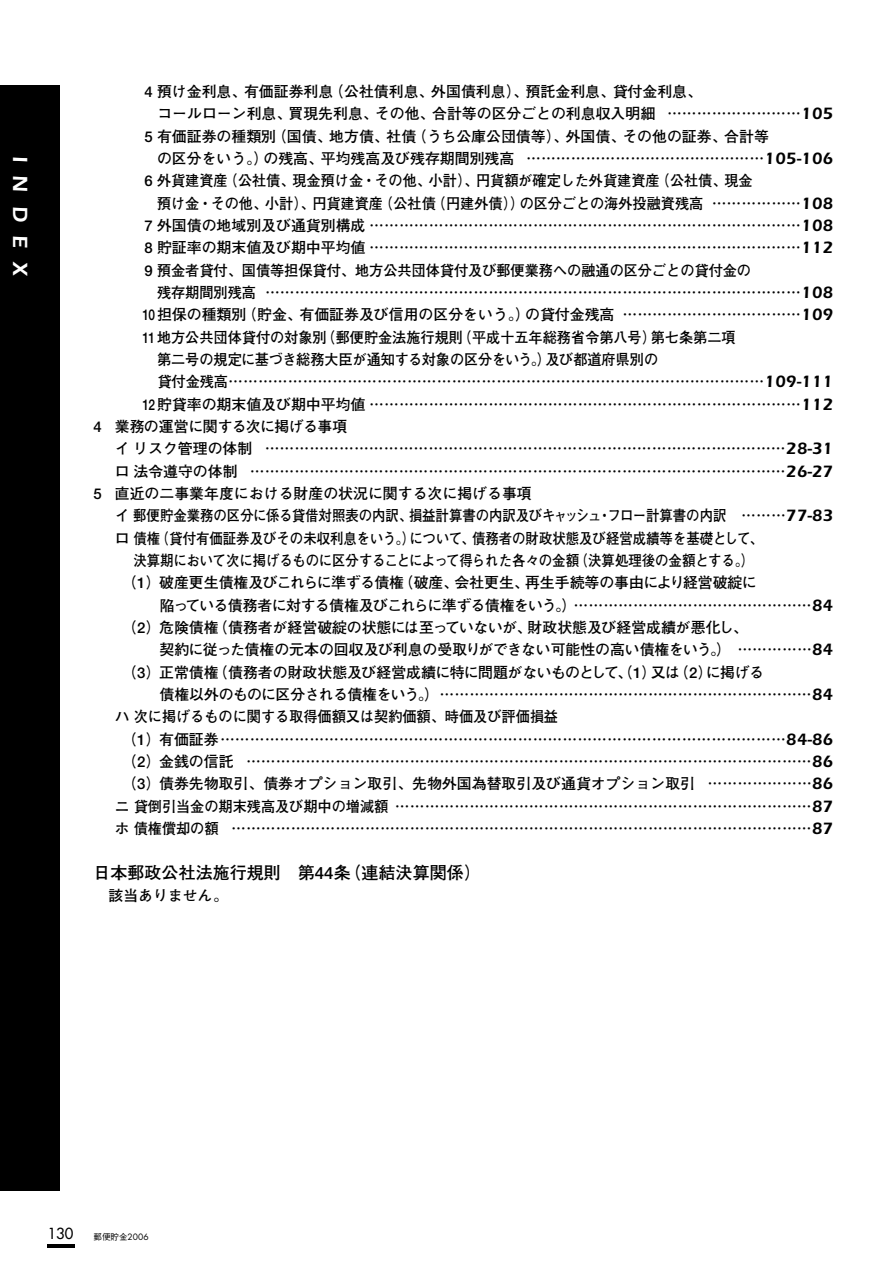
<style>
.page{position:relative;width:893px;height:1262px;background:#fff}
.page>*{position:absolute;margin:0;border:0;box-sizing:border-box;transform-origin:0 0}
.t1{font:600 21.3px "Itc Eras";letter-spacing:.635em;color:#fff}
.t2{font:700 16.95px "Futo Go B101";color:#000}
.t3{font:700 14.85px "Futo Go B101";color:#000}
.t4{font:700 14.85px "Futo Go B101";color:#000;scale:.95 1}
.t5{font:700 14.85px "Futo Go B101";color:#000;scale:.8 1}
.t6{font:700 14.85px "Futo Go B101";letter-spacing:-.04em;color:#000}
.t7{font:700 14.85px "Futo Go B101";color:#000;scale:.9 1}
.t8{font:700 14.85px "Futo Go B101";letter-spacing:-.045em;color:#000}
.t9{font:14.85px "Futura";color:#000}
.t10{font:500 8.55px "Gothic BBB";color:#000}
.s1{font-family:"Itc Eras";font-weight:600;font-size:16.95px}
.s2{font-family:"Futura";font-weight:400}
</style>
<div class="page">
<hr style="left:47px;top:1244px;width:27px;height:3px;background:#000">
<div style="left:0;top:85px;width:60px;height:1106px;background:#000"></div>
<h1 class="t1" style="left:27px;top:155px;width:121px;rotate:90deg">INDEX</h1>
<p class="t3" style="left:145px;top:86px;width:559px">4 預け金利息、有価証券利息（公社債利息、外国債利息）、預託金利息、貸付金利息、</p>
<p class="t3" style="left:157px;top:108px;width:677px">コールローン利息、買現先利息、その他、合計等の区分ごとの利息収入明細 ………………………<span class="s1">105</span></p>
<p class="t3" style="left:145px;top:131px;width:625px">5 有価証券の種類別（国債、地方債、社債（うち公庫公団債等）、外国債、その他の証券、合計等</p>
<p class="t3" style="left:157px;top:153px;width:678px">の区分をいう。）の残高、平均残高及び残存期間別残高 …………………………………………<span class="s1">105-106</span></p>
<p class="t3" style="left:145px;top:175px;width:609px">6 外貨建資産（公社債、現金預け金・その他、小計）、円貨額が確定した外貨建資産（公社債、現金</p>
<p class="t4" style="left:157px;top:198px;width:713px">預け金・その他、小計）、円貨建資産（公社債（円建外債））の区分ごとの海外投融資残高 ………………<span class="s1">108</span></p>
<p class="t3" style="left:145px;top:220px;width:690px">7 外国債の地域別及び通貨別構成 ……………………………………………………………………………<span class="s1">108</span></p>
<p class="t3" style="left:145px;top:242px;width:690px">8 貯証率の期末値及び期中平均値 ……………………………………………………………………………<span class="s1">112</span></p>
<p class="t3" style="left:145px;top:265px;width:608px">9 預金者貸付、国債等担保貸付、地方公共団体貸付及び郵便業務への融通の区分ごとの貸付金の</p>
<p class="t4" style="left:157px;top:287px;width:713px">残存期間別残高 ………………………………………………………………………………………………<span class="s1">108</span></p>
<p class="t5" style="left:142px;top:309px;width:865px">10 担保の種類別（貯金、有価証券及び信用の区分をいう。）の貸付金残高 ………………………………<span class="s1">109</span></p>
<p class="t5" style="left:142px;top:331px;width:743px">11 地方公共団体貸付の対象別（郵便貯金法施行規則（平成十五年総務省令第八号）第七条第二項</p>
<p class="t4" style="left:157px;top:354px;width:529px">第二号の規定に基づき総務大臣が通知する対象の区分をいう。）及び都道府県別の</p>
<p class="t4" style="left:157px;top:376px;width:713px">貸付金残高………………………………………………………………………………………………<span class="s1">109-111</span></p>
<p class="t5" style="left:142px;top:398px;width:865px">12貯貸率の期末値及び期中平均値 ……………………………………………………………………………<span class="s1">112</span></p>
<p class="t6" style="left:94px;top:421px;width:255px">4 業務の運営に関する次に掲げる事項</p>
<p class="t3" style="left:115px;top:443px;width:720px">イリスク管理の体制 ……………………………………………………………………………………………<span class="s1">28-31</span></p>
<p class="t3" style="left:115px;top:465px;width:720px">ロ法令遵守の体制 ………………………………………………………………………………………………<span class="s1">26-27</span></p>
<p class="t3" style="left:94px;top:488px;width:439px">5 直近の二事業年度における財産の状況に関する次に掲げる事項</p>
<p class="t3" style="left:115px;top:510px;width:720px">イ郵便貯金業務の区分に係る貸借対照表の内訳、損益計算書の内訳及びキャッシュ・フロー計算書の内訳 ………<span class="s1">77-83</span></p>
<p class="t3" style="left:115px;top:532px;width:649px">ロ債権（貸付有価証券及びその未収利息をいう。）について、債務者の財政状態及び経営成績等を基礎として、</p>
<p class="t7" style="left:133px;top:555px;width:691px">決算期において次に掲げるものに区分することによって得られた各々の金額（決算処理後の金額とする。）</p>
<p class="t3" style="left:122px;top:577px;width:635px">（1）破産更生債権及びこれらに準ずる債権（破産、会社更生、再生手続等の事由により経営破綻に</p>
<p class="t8" style="left:159px;top:599px;width:675px">陥っている債務者に対する債権及びこれらに準ずる債権をいう。）…………………………………………<span class="s1">84</span></p>
<p class="t3" style="left:122px;top:622px;width:627px">（2）危険債権（債務者が経営破綻の状態には至っていないが、財政状態及び経営成績が悪化し、</p>
<p class="t3" style="left:159px;top:644px;width:675px">契約に従った債権の元本の回収及び利息の受取りができない可能性の高い債権をいう。） ……………<span class="s1">84</span></p>
<p class="t3" style="left:122px;top:666px;width:643px">（3）正常債権（債務者の財政状態及び経営成績に特に問題がないものとして、（1）又は（2）に掲げる</p>
<p class="t6" style="left:159px;top:689px;width:675px">債権以外のものに区分される債権をいう。）…………………………………………………………………<span class="s1">84</span></p>
<p class="t3" style="left:115px;top:711px;width:444px">ハ次に掲げるものに関する取得価額又は契約価額、時価及び評価損益</p>
<p class="t3" style="left:122px;top:733px;width:712px">（1）有価証券……………………………………………………………………………………………………<span class="s1">84-86</span></p>
<p class="t3" style="left:122px;top:756px;width:712px">（2）金銭の信託 ……………………………………………………………………………………………………<span class="s1">86</span></p>
<p class="t3" style="left:122px;top:778px;width:712px">（3）債券先物取引、債券オプション取引、先物外国為替取引及び通貨オプション取引 …………………<span class="s1">86</span></p>
<p class="t3" style="left:115px;top:800px;width:720px">ニ貸倒引当金の期末残高及び期中の増減額 …………………………………………………………………………<span class="s1">87</span></p>
<p class="t3" style="left:115px;top:823px;width:720px">ホ債権償却の額 ………………………………………………………………………………………………………<span class="s1">87</span></p>
<p class="t2" style="left:94px;top:866px;width:388px">日本郵政公社法施行規則　第44条（連結決算関係）</p>
<p class="t3" style="left:108px;top:890px;width:121px">該当ありません。</p>
<p class="t9" style="left:48px;top:1226px;width:27px">130</p>
<p class="t10" style="left:94px;top:1233px;width:56px">郵便貯金<span class="s2">2006</span></p>
</div>
